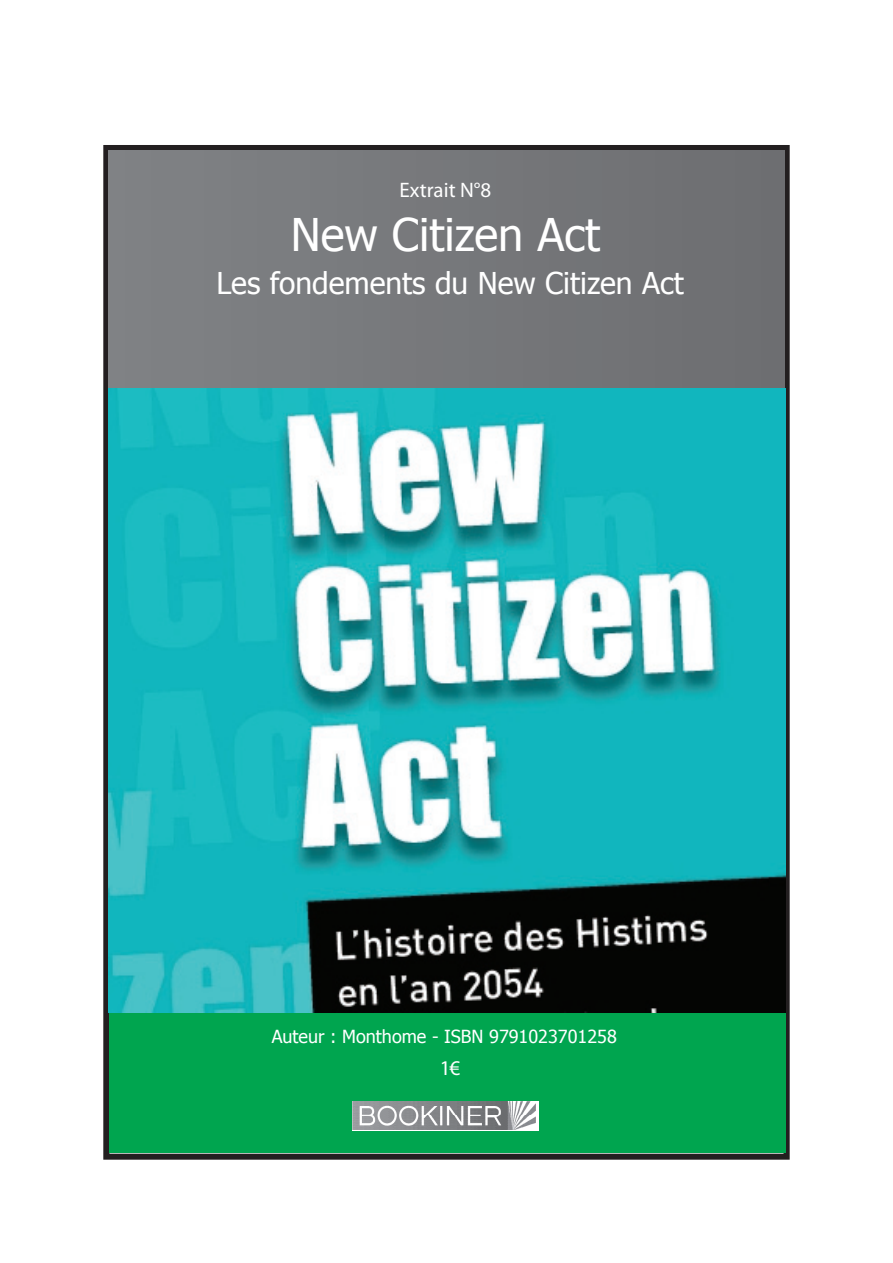
<style>
.page{position:relative;width:893px;height:1263px;background:#fff}
.page>*{position:absolute;margin:0;border:0;box-sizing:border-box;transform-origin:0 0}
.t1{font:45px "Tahoma";color:#fff}
.t2{font:30px "Tahoma";color:#fff}
.t3{font:21px "Myriad Pro";color:#fff}
.t4{font:18px "Tahoma";color:#fff}
</style>
<div class="page">
<div style="left:103px;top:145px;width:687px;height:1015px;border:6px solid #231f20"></div>
<div style="left:108px;top:151px;width:676px;height:240px;background:#76787b"></div>
<div style="left:109px;top:1012px;width:676px;height:141px;background:#00a54f"></div>
<img style="left:352px;top:1101px;width:187px;height:30px">
<img style="left:108px;top:388px;width:677px;height:624px">
<p class="t3" style="left:400px;top:177px;width:93px">Extrait N°8</p>
<h1 class="t1" style="left:291px;top:205px;width:311px">New Citizen Act</h1>
<h2 class="t2" style="left:216px;top:263px;width:469px">Les fondements du New Citizen Act</h2>
<p class="t4" style="left:272px;top:1024px;width:347px">Auteur : Monthome - ISBN 9791023701258</p>
<p class="t3" style="left:440px;top:1055px;width:22px">1€</p>
</div>
